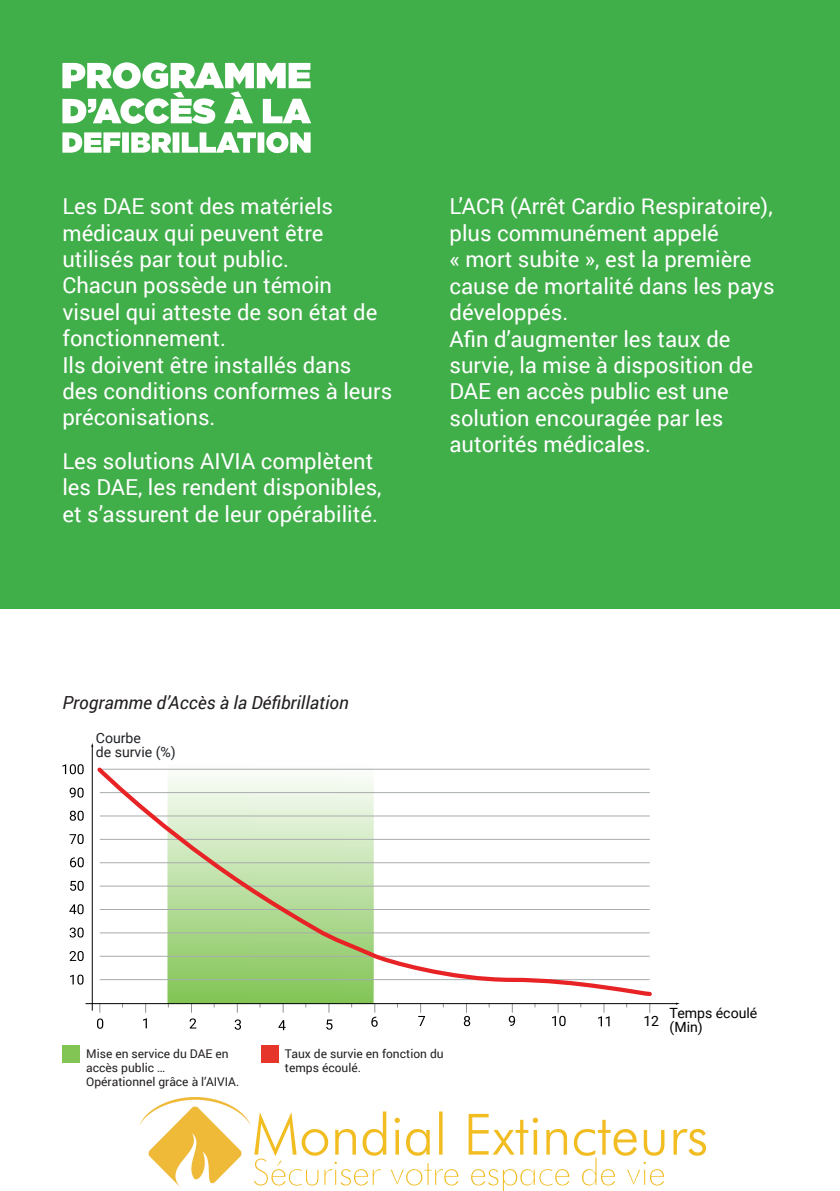
<style>
.page{position:relative;width:840px;height:1191px;background:#fff}
.page>*{position:absolute;margin:0;border:0;box-sizing:border-box;transform-origin:0 0}
.t1{font:22px/26.4px "Roboto";color:#fff}
.t2{font:italic 18px "Roboto";color:#231f20}
.t3{font:14px/14px "Roboto";color:#000001}
.t4{font:14px/14px "Roboto";color:#1d2024}
.t5{font:12px/14.4px "Roboto";color:#231f20}
</style>
<div class="page">
<div style="left:0;top:0;width:839px;height:608px;background:#40ae49"></div>
<div style="left:261px;top:1045px;width:17px;height:17px;background:#e6352a"></div>
<div style="left:62px;top:1045px;width:17px;height:17px;background:#82c555"></div>
<svg style="left:167px;top:768px;width:206px;height:235px"></svg>
<hr style="left:85px;top:1003px;width:591px;height:1px;background:#000001">
<hr style="left:92px;top:746px;width:1px;height:264px;background:#000001">
<svg style="left:99px;top:769px;width:553px;height:229px"></svg>
<svg style="left:97px;top:1018px;width:6px;height:10px"></svg>
<svg style="left:143px;top:1018px;width:4px;height:10px"></svg>
<svg style="left:189px;top:1018px;width:7px;height:10px"></svg>
<svg style="left:234px;top:1019px;width:7px;height:10px"></svg>
<svg style="left:278px;top:1020px;width:7px;height:10px"></svg>
<svg style="left:326px;top:1019px;width:6px;height:10px"></svg>
<svg style="left:371px;top:1004px;width:6px;height:22px"></svg>
<svg style="left:418px;top:1004px;width:7px;height:22px"></svg>
<svg style="left:463px;top:1004px;width:7px;height:22px"></svg>
<svg style="left:508px;top:1004px;width:7px;height:22px"></svg>
<svg style="left:551px;top:1004px;width:14px;height:22px"></svg>
<svg style="left:597px;top:1004px;width:12px;height:22px"></svg>
<svg style="left:62px;top:764px;width:22px;height:10px"></svg>
<svg style="left:70px;top:787px;width:14px;height:10px"></svg>
<svg style="left:70px;top:810px;width:14px;height:10px"></svg>
<svg style="left:69px;top:834px;width:15px;height:10px"></svg>
<svg style="left:70px;top:857px;width:14px;height:10px"></svg>
<svg style="left:70px;top:880px;width:14px;height:10px"></svg>
<svg style="left:69px;top:904px;width:15px;height:10px"></svg>
<svg style="left:70px;top:927px;width:14px;height:10px"></svg>
<svg style="left:70px;top:951px;width:14px;height:10px"></svg>
<svg style="left:70px;top:974px;width:13px;height:10px"></svg>
<svg style="left:62px;top:132px;width:248px;height:21px"></svg>
<svg style="left:62px;top:62px;width:249px;height:62px"></svg>
<img style="left:140px;top:1097px;width:564px;height:94px">
<p class="t1" style="left:62px;top:192px;width:331px">Les DAE sont des matériels médicaux qui peuvent être utilisés par tout public.<br>Chacun possède un témoin visuel qui atteste de son état de fonctionnement.<br>Ils doivent être installés dans des conditions conformes à leurs préconisations.</p>
<p class="t1" style="left:62px;top:447px;width:320px">Les solutions AIVIA complètent les DAE, les rendent disponibles, et s’assurent de leur opérabilité.</p>
<p class="t1" style="left:449px;top:193px;width:326px">L’ACR (Arrêt Cardio Respiratoire), plus communément appelé<br>« mort subite », est la première cause de mortalité dans les pays développés.<br>Afin d’augmenter les taux de survie, la mise à disposition de<br>DAE en accès public est une solution encouragée par les autorités médicales.</p>
<p class="t2" style="left:62px;top:689px;width:287px">Programme d’Accès à la Défibrillation</p>
<p class="t4" style="left:96px;top:730px;width:81px">Courbe<br>de survie (%)</p>
<p class="t3" style="left:643px;top:1013px;width:17px">12</p>
<p class="t3" style="left:669px;top:1005px;width:89px">Temps écoulé (Min)</p>
<p class="t5" style="left:86px;top:1045px;width:154px">Mise en service du DAE en accès public …<br>Opérationnel grâce à l’AIVIA.</p>
<p class="t5" style="left:285px;top:1045px;width:160px">Taux de survie en fonction du temps écoulé.</p>
</div>
